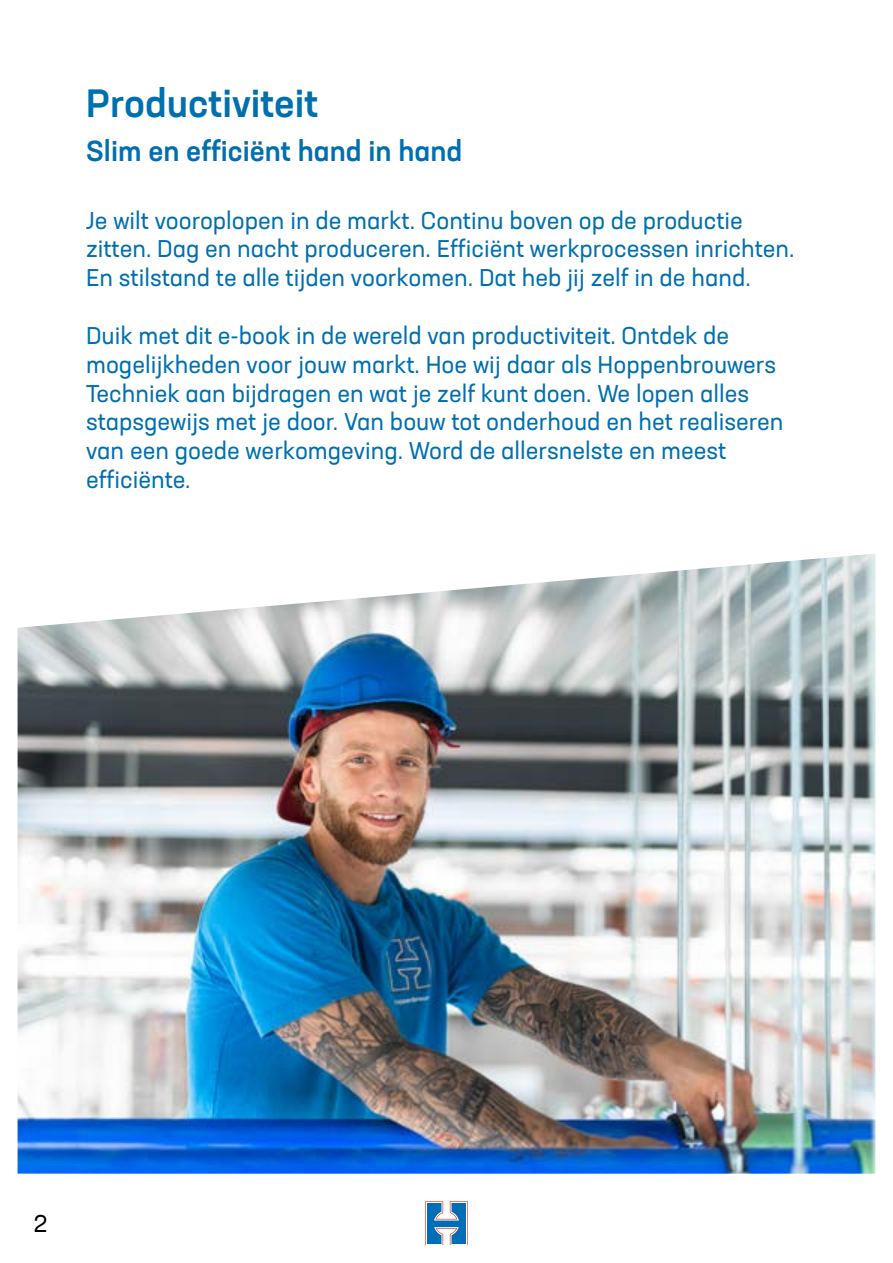
<style>
.page{position:relative;width:893px;height:1263px;background:#fff}
.page>*{position:absolute;margin:0;border:0;box-sizing:border-box;transform-origin:0 0}
.t1{font:500 39px "Neusa Next Std";color:#006faf}
.t2{font:500 28.5px "Neusa Next Std";color:#006faf}
.t3{font:24px/28.8px "Neusa Next Std";color:#006faf}
.t4{font:24px "Neusa Next Std";color:#000}
</style>
<div class="page">
<svg style="left:425px;top:1202px;width:43px;height:43px"></svg>
<img style="left:18px;top:554px;width:857px;height:620px">
<h1 class="t1" style="left:86px;top:78px;width:233px">Productiviteit</h1>
<p class="t2" style="left:86px;top:132px;width:378px">Slim en efficiënt hand in hand</p>
<p class="t3" style="left:86px;top:205px;width:710px">Je wilt vooroplopen in de markt. Continu boven op de productie zitten. Dag en nacht produceren. Efficiënt werkprocessen inrichten.<br>En stilstand te alle tijden voorkomen. Dat heb jij zelf in de hand.</p>
<p class="t3" style="left:86px;top:321px;width:699px">Duik met dit e-book in de wereld van productiviteit. Ontdek de mogelijkheden voor jouw markt. Hoe wij daar als Hoppenbrouwers Techniek aan bijdragen en wat je zelf kunt doen. We lopen alles stapsgewijs met je door. Van bouw tot onderhoud en het realiseren van een goede werkomgeving. Word de allersnelste en meest efficiënte.</p>
<p class="t4" style="left:33px;top:1208px;width:16px">2</p>
</div>
